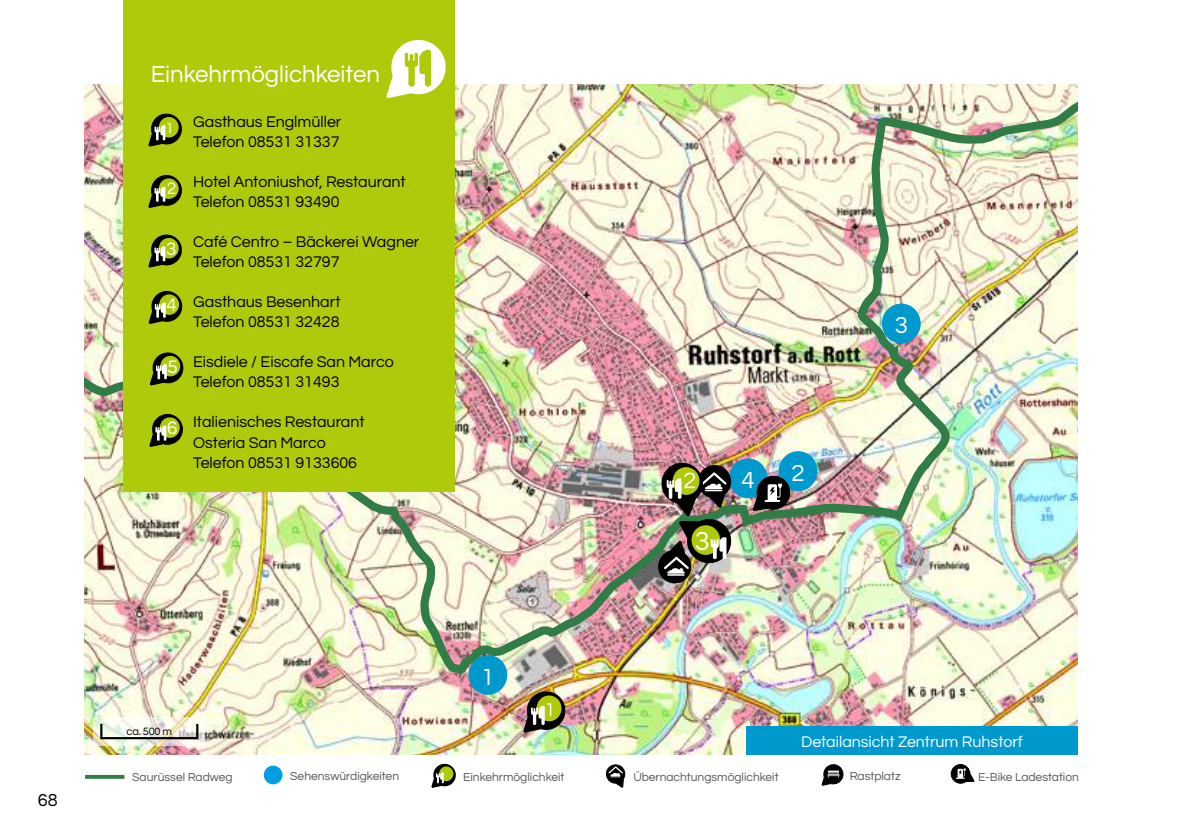
<style>
.page{position:relative;width:1191px;height:840px;background:#fff}
.page>*{position:absolute;margin:0;border:0;box-sizing:border-box;transform-origin:0 0}
.t1{font:27px "Questrial";color:#fff}
.t2{font:24px "Questrial";color:#fff}
.t3{font:18.8px "Questrial";color:#fff}
.t4{font:18px "Questrial";color:#000}
.t5{font:16px/20px "Questrial";color:#000}
.t6{font:16px "Questrial";color:#fff}
.t7{font:12px "Questrial";color:#575756}
.t8{font:11px "Questrial";color:#000}
</style>
<div class="page">
<img style="left:84px;top:85px;width:993px;height:669px">
<div style="left:746px;top:726px;width:331px;height:28px;background:#0099cd"></div>
<div style="left:124px;top:0;width:331px;height:491px;background:#afca0b"></div>
<svg style="left:386px;top:39px;width:60px;height:59px"></svg>
<div style="left:729px;top:458px;width:38px;height:40px;background:#0099cd;border-radius:50%"></div>
<div style="left:778px;top:451px;width:39px;height:40px;background:#0099cd;border-radius:50%"></div>
<div style="left:882px;top:303px;width:38px;height:40px;background:#0099cd;border-radius:50%"></div>
<div style="left:468px;top:654px;width:39px;height:40px;background:#0099cd;border-radius:50%"></div>
<svg style="left:148px;top:113px;width:34px;height:33px"></svg>
<img style="left:523px;top:689px;width:44px;height:42px">
<svg style="left:148px;top:175px;width:34px;height:32px"></svg>
<svg style="left:148px;top:234px;width:34px;height:33px"></svg>
<svg style="left:149px;top:291px;width:34px;height:32px"></svg>
<svg style="left:150px;top:352px;width:34px;height:33px"></svg>
<svg style="left:149px;top:413px;width:34px;height:33px"></svg>
<svg style="left:752px;top:473px;width:40px;height:38px"></svg>
<img style="left:657px;top:460px;width:77px;height:124px">
<svg style="left:605px;top:764px;width:21px;height:23px"></svg>
<svg style="left:950px;top:764px;width:24px;height:19px"></svg>
<svg style="left:822px;top:764px;width:22px;height:20px"></svg>
<svg style="left:431px;top:763px;width:25px;height:24px"></svg>
<svg style="left:85px;top:774px;width:39px;height:4px"></svg>
<div style="left:264px;top:765px;width:18px;height:18px;background:#009fe3;border-radius:50%"></div>
<svg style="left:93px;top:717px;width:111px;height:28px"></svg>
<div style="left:100px;top:722px;width:98px;height:16px;border:2px solid #000"></div>
<p class="t4" style="left:38px;top:791px;width:21px">68</p>
<h2 class="t2" style="left:151px;top:62px;width:231px">Einkehrmöglichkeiten</h2>
<p class="t5" style="left:193px;top:112px;width:150px">Gasthaus Englmüller<br>Telefon 08531 31337</p>
<p class="t5" style="left:193px;top:172px;width:214px">Hotel Antoniushof, Restaurant<br>Telefon 08531 93490</p>
<p class="t5" style="left:193px;top:232px;width:228px">Café Centro – Bäckerei Wagner<br>Telefon 08531 32797</p>
<p class="t5" style="left:193px;top:292px;width:149px">Gasthaus Besenhart<br>Telefon 08531 32428</p>
<p class="t5" style="left:193px;top:352px;width:202px">Eisdiele / Eiscafe San Marco<br>Telefon 08531 31493</p>
<p class="t5" style="left:193px;top:412px;width:173px">Italienisches Restaurant<br>Osteria San Marco<br>Telefon 08531 9133606</p>
<p class="t3" style="left:166px;top:239px;width:12px">3</p>
<p class="t3" style="left:166px;top:295px;width:12px">4</p>
<p class="t3" style="left:168px;top:357px;width:12px">5</p>
<p class="t3" style="left:167px;top:418px;width:12px">6</p>
<p class="t8" style="left:127px;top:725px;width:47px">ca. 500 m</p>
<h2 class="t2" style="left:481px;top:664px;width:15px">1</h2>
<h1 class="t1" style="left:695px;top:527px;width:16px">3</h1>
<h2 class="t2" style="left:741px;top:468px;width:15px">4</h2>
<h2 class="t2" style="left:791px;top:461px;width:15px">2</h2>
<h2 class="t2" style="left:894px;top:313px;width:15px">3</h2>
<p class="t6" style="left:801px;top:733px;width:223px">Detailansicht Zentrum Ruhstorf</p>
<p class="t7" style="left:132px;top:770px;width:102px">Saurüssel Radweg</p>
<p class="t7" style="left:290px;top:770px;width:110px">Sehenswürdigkeiten</p>
<p class="t7" style="left:463px;top:770px;width:103px">Einkehrmöglichkeit</p>
<p class="t7" style="left:633px;top:770px;width:147px">Übernachtungsmöglichkeit</p>
<p class="t7" style="left:849px;top:770px;width:52px">Rastplatz</p>
<p class="t7" style="left:978px;top:770px;width:102px">E-Bike Ladestation</p>
</div>
